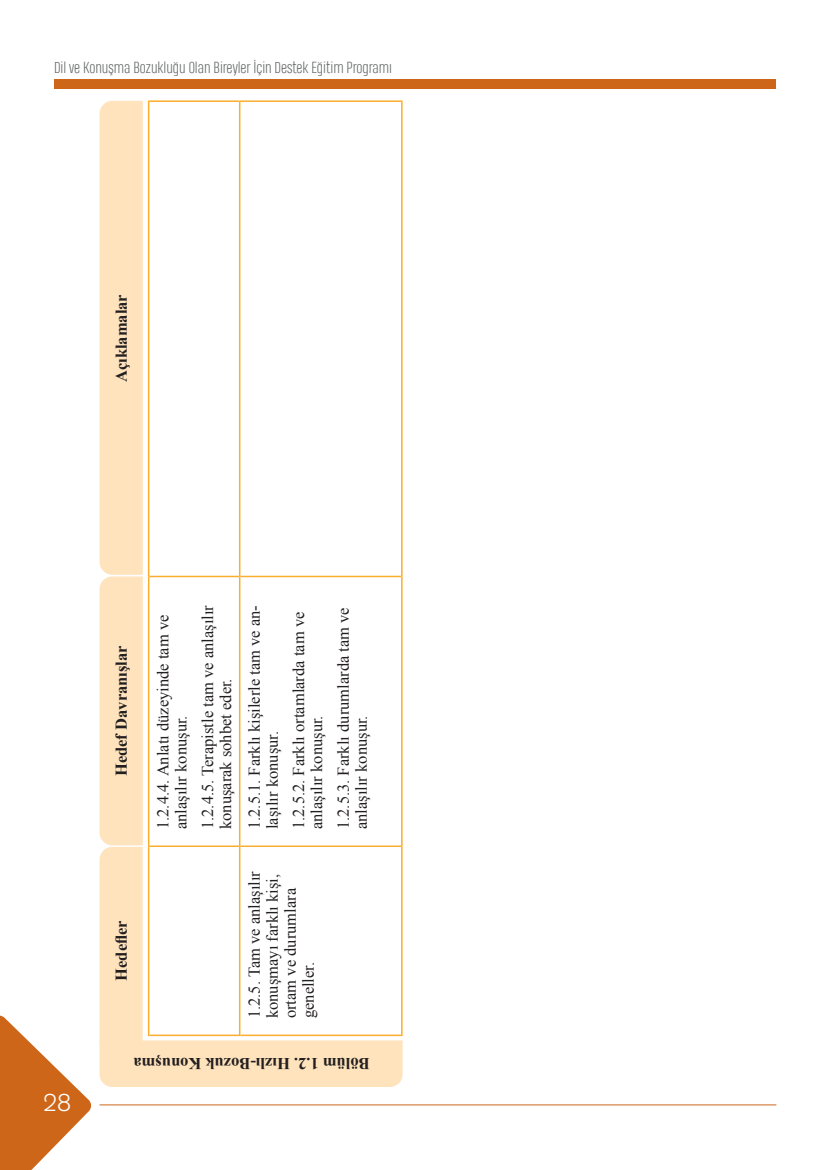
<style>
.page{position:relative;width:830px;height:1170px;background:#fff}
.page>*{position:absolute;margin:0;border:0;box-sizing:border-box;transform-origin:0 0}
.t1{font:300 24px "Akzidenz Grotesk Pro";color:#fff}
.t2{font:16.5px/18px "Times New Roman";color:#231f20}
.t3{font:700 16.5px "Times New Roman";color:#231f20}
.t4{font:300 15px "Heading Pro Trial";color:#666969}
</style>
<div class="page">
<svg style="left:0;top:1015px;width:91px;height:154px"></svg>
<div style="left:54px;top:79px;width:721px;height:10px;background:#cd6619"></div>
<hr style="left:99px;top:1104px;width:677px;height:1px;background:#cd6619">
<svg style="left:99px;top:101px;width:303px;height:985px"></svg>
<hr style="left:149px;top:1034px;width:90px;height:1px;background:#fbad2e">
<hr style="left:240px;top:1034px;width:161px;height:1px;background:#fbad2e">
<hr style="left:149px;top:845px;width:90px;height:1px;background:#fbad2e">
<hr style="left:240px;top:845px;width:161px;height:1px;background:#fbad2e">
<hr style="left:149px;top:575px;width:90px;height:2px;background:#fbad2e">
<hr style="left:240px;top:575px;width:161px;height:2px;background:#fbad2e">
<hr style="left:149px;top:100px;width:90px;height:2px;background:#fbad2e">
<hr style="left:239px;top:100px;width:162px;height:2px;background:#fbad2e">
<hr style="left:148px;top:846px;width:1px;height:189px;background:#fbad2e">
<hr style="left:239px;top:846px;width:1px;height:189px;background:#fbad2e">
<hr style="left:401px;top:846px;width:1px;height:189px;background:#fbad2e">
<hr style="left:148px;top:576px;width:1px;height:270px;background:#fbad2e">
<hr style="left:239px;top:576px;width:1px;height:270px;background:#fbad2e">
<hr style="left:401px;top:576px;width:1px;height:270px;background:#fbad2e">
<hr style="left:148px;top:100px;width:1px;height:476px;background:#fbad2e">
<hr style="left:239px;top:102px;width:1px;height:474px;background:#fbad2e">
<hr style="left:401px;top:100px;width:1px;height:476px;background:#fbad2e">
<p class="t4" style="left:54px;top:59px;width:339px">Dil ve Konuşma Bozukluğu Olan Bireyler İçin Destek Eğitim Programı</p>
<p class="t3" style="left:110px;top:382px;width:89px;rotate:-90deg">Açıklamalar</p>
<p class="t3" style="left:110px;top:776px;width:132px;rotate:-90deg">Hedef Davranışlar</p>
<p class="t3" style="left:110px;top:980px;width:62px;rotate:-90deg">Hedefler</p>
<p class="t2" style="left:154px;top:829px;width:216px;rotate:-90deg">1.2.4.4. Anlatı düzeyinde tam ve anlaşılır konuşur.</p>
<p class="t2" style="left:198px;top:829px;width:226px;rotate:-90deg">1.2.4.5. Terapistle tam ve anlaşılır konuşarak sohbet eder.</p>
<p class="t2" style="left:245px;top:829px;width:226px;rotate:-90deg">1.2.5.1. Farklı kişilerle tam ve an&shy;laşılır konuşur.</p>
<p class="t2" style="left:289px;top:829px;width:219px;rotate:-90deg">1.2.5.2. Farklı ortamlarda tam ve anlaşılır konuşur.</p>
<p class="t2" style="left:334px;top:829px;width:223px;rotate:-90deg">1.2.5.3. Farklı durumlarda tam ve anlaşılır konuşur.</p>
<p class="t2" style="left:245px;top:1018px;width:149px;rotate:-90deg">1.2.5. Tam ve anlaşılır konuşmayı farklı kişi, ortam ve durumlara geneller.</p>
<h1 class="t1" style="left:43px;top:1088px;width:29px">28</h1>
<p class="t3" style="left:369px;top:1074px;width:238px;rotate:-180deg">Bölüm 1.2. Hızlı-Bozuk Konuşma</p>
</div>
